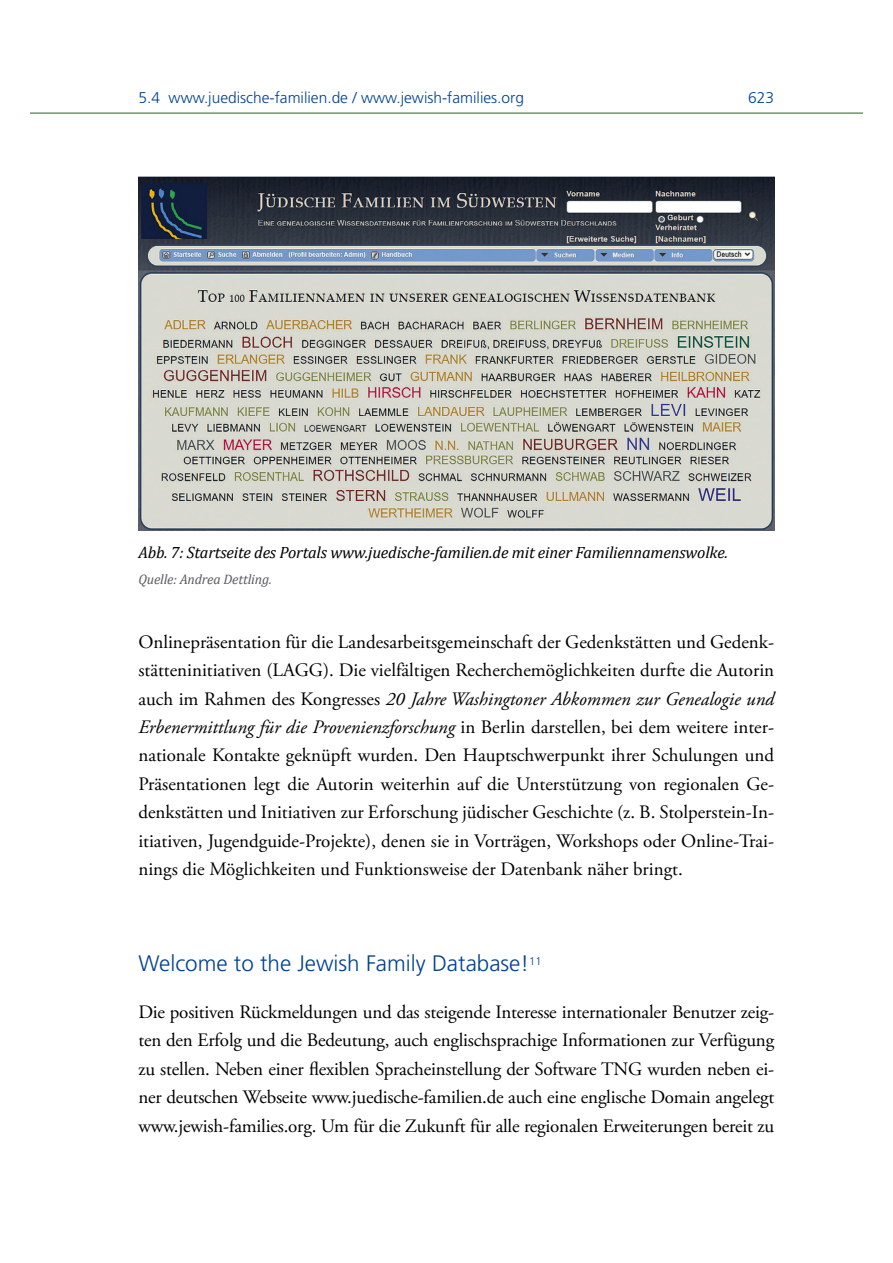
<style>
.page{position:relative;width:893px;height:1263px;background:#fff}
.page>*{position:absolute;margin:0;border:0;box-sizing:border-box;transform-origin:0 0}
.t1{font:300 22.35px "Frutiger";color:#004290}
.t2{font:18.9px/28.5px "Adobe Garamond Pro";letter-spacing:-.005em;color:#000;text-align:justify}
.t3{font:italic 16.35px "Cambria";letter-spacing:-.01em;color:#000}
.t4{font:300 15.6px "Frutiger";color:#004290}
.t5{font:italic 13.8px "Cambria";letter-spacing:-.01em;color:#5a5b5e}
.s1{font-style:italic}
</style>
<div class="page">
<hr style="left:31px;top:112px;width:831px;height:2px;background:#59854e">
<img style="left:138px;top:177px;width:636px;height:354px">
<p class="t4" style="left:138px;top:89px;width:387px">5.4 www.juedische-familien.de / www.jewish-families.org</p>
<p class="t4" style="left:748px;top:89px;width:27px">623</p>
<p class="t3" style="left:138px;top:541px;width:591px">Abb. 7: Startseite des Portals www.juedische-familien.de mit einer Familiennamenswolke.</p>
<p class="t5" style="left:138px;top:569px;width:135px">Quelle: Andrea Dettling.</p>
<p class="t2" style="left:138px;top:628px;width:637px">Onlinepräsentation für die Landesarbeitsgemeinschaft der Gedenkstätten und Gedenk&shy;stätteninitiativen (LAGG). Die vielfältigen Recherchemöglichkeiten durfte die Autorin auch im Rahmen des Kongresses <span class="s1">20 Jahre Washingtoner Abkommen zur Genealogie und Erbenermittlung für die Provenienzforschung</span> in Berlin darstellen, bei dem weitere inter&shy;nationale Kontakte geknüpft wurden. Den Hauptschwerpunkt ihrer Schulungen und Präsentationen legt die Autorin weiterhin auf die Unterstützung von regionalen Ge&shy;denkstätten und Initiativen zur Erforschung jüdischer Geschichte (z. B. Stolperstein-In&shy;itiativen, Jugendguide-Projekte), denen sie in Vorträgen, Workshops oder Online-Trai&shy;nings die Möglichkeiten und Funktionsweise der Datenbank näher bringt.</p>
<p class="t1" style="left:138px;top:951px;width:405px">Welcome to the Jewish Family Database!<sup>11</sup></p>
<p class="t2" style="left:138px;top:998px;width:637px">Die positiven Rückmeldungen und das steigende Interesse internationaler Benutzer zeig&shy;ten den Erfolg und die Bedeutung, auch englischsprachige Informationen zur Verfügung zu stellen. Neben einer flexiblen Spracheinstellung der Software TNG wurden neben ei&shy;ner deutschen Webseite www.juedische-familien.de auch eine englische Domain angelegt www.jewish-families.org. Um für die Zukunft für alle regionalen Erweiterungen bereit zu</p>
</div>
